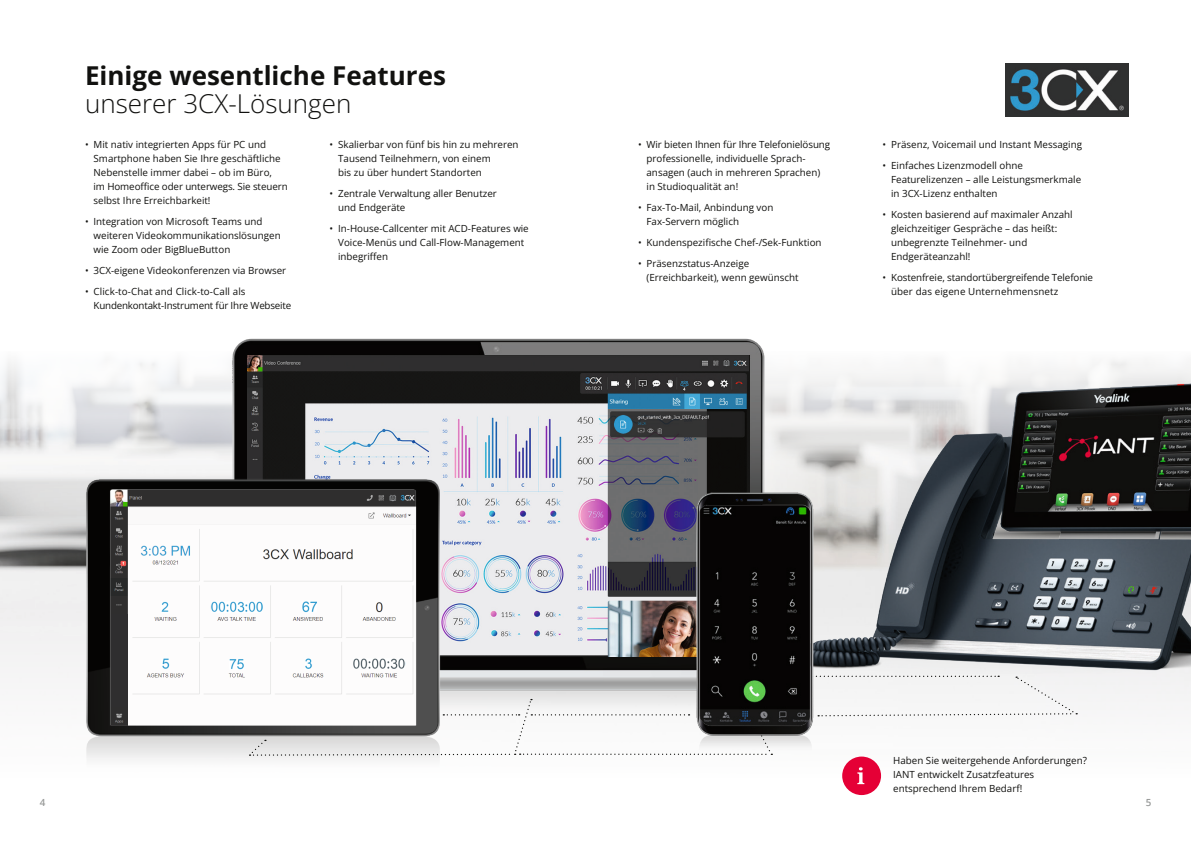
<style>
.page{position:relative;width:1191px;height:842px;background:#fff}
.page>*{position:absolute;margin:0;border:0;box-sizing:border-box;transform-origin:0 0}
.Head_1_25_28{font:700 26px/28px "Open Sans";color:#11110f}
.Fließtext_9_8_14{font:9.8px/14px "Open Sans";color:#11110f}
.Fließtext_9_8_14-2{font:9.8px/14px "Open Sans";letter-spacing:-.02em;color:#11110f}
.t1{font:600 9.8px "Open Sans";color:#979998}
.s1{font-weight:300}
</style>
<div class="page">
<svg style="left:0;top:362px;width:174px;height:167px"></svg>
<img style="left:821px;top:360px;width:370px;height:315px">
<div style="left:842px;top:756px;width:39px;height:39px;background:#e50036;border-radius:50%"></div>
<img style="left:174px;top:338px;width:647px;height:361px">
<img style="left:247px;top:356px;width:502px;height:300px">
<img style="left:18px;top:439px;width:484px;height:321px">
<svg style="left:249px;top:699px;width:414px;height:57px"></svg>
<div style="left:847px;top:676px;width:230px;height:41px;background:#f5f5f5"></div>
<img style="left:1005px;top:63px;width:123px;height:54px">
<svg style="left:857px;top:767px;width:7px;height:17px"></svg>
<img style="left:663px;top:484px;width:184px;height:294px">
<p class="Head_1_25_28" style="left:85px;top:61px;width:362px">Einige wesentliche Features <span class="s1">unserer 3CX-Lösungen</span></p>
<p class="Fließtext_9_8_14" style="left:94px;top:137px;width:196px;text-indent:-9px">• Mit nativ integrierten Apps für PC und Smartphone haben Sie Ihre geschäftliche Nebenstelle immer dabei – ob im Büro,<br>im Homeoffice oder unterwegs. Sie steuern selbst Ihre Erreichbarkeit!</p>
<p class="Fließtext_9_8_14" style="left:94px;top:214px;width:189px;text-indent:-9px">• Integration von Microsoft Teams und weiteren Videokommunikationslösungen wie Zoom oder BigBlueButton</p>
<p class="Fließtext_9_8_14" style="left:85px;top:263px;width:203px">• 3CX-eigene Videokonferenzen via Browser</p>
<p class="Fließtext_9_8_14-2" style="left:94px;top:284px;width:199px;text-indent:-9px">• Click-to-Chat and Click-to-Call als<br>Kundenkontakt-Instrument für Ihre Webseite</p>
<p class="Fließtext_9_8_14" style="left:338px;top:137px;width:182px;text-indent:-9px">• Skalierbar von fünf bis hin zu mehreren<br>Tausend Teilnehmern, von einem<br>bis zu über hundert Standorten</p>
<p class="Fließtext_9_8_14" style="left:338px;top:186px;width:160px;text-indent:-9px">• Zentrale Verwaltung aller Benutzer und Endgeräte</p>
<p class="Fließtext_9_8_14" style="left:338px;top:221px;width:192px;text-indent:-9px">• In-House-Callcenter mit ACD-Features wie<br>Voice-Menüs und Call-Flow-Management inbegriffen</p>
<p class="Fließtext_9_8_14" style="left:646px;top:137px;width:185px;text-indent:-9px">• Wir bieten Ihnen für Ihre Telefonielösung professionelle, individuelle Sprach&shy;ansagen (auch in mehreren Sprachen) in Studioqualität an!</p>
<p class="Fließtext_9_8_14" style="left:646px;top:200px;width:128px;text-indent:-9px">• Fax-To-Mail, Anbindung von<br>Fax-Servern möglich</p>
<p class="Fließtext_9_8_14" style="left:638px;top:235px;width:185px">• Kundenspezifische Chef-/Sek-Funktion</p>
<p class="Fließtext_9_8_14" style="left:646px;top:256px;width:154px;text-indent:-9px">• Präsenzstatus-Anzeige (Erreichbarkeit), wenn gewünscht</p>
<p class="Fließtext_9_8_14" style="left:882px;top:137px;width:201px">• Präsenz, Voicemail und Instant Messaging</p>
<p class="Fließtext_9_8_14" style="left:891px;top:158px;width:192px;text-indent:-9px">• Einfaches Lizenzmodell ohne<br>Featurelizenzen – alle Leistungsmerkmale in 3CX-Lizenz enthalten</p>
<p class="Fließtext_9_8_14" style="left:891px;top:207px;width:183px;text-indent:-9px">• Kosten basierend auf maximaler Anzahl gleichzeitiger Gespräche – das heißt: unbegrenzte Teilnehmer- und<br>Endgeräteanzahl!</p>
<p class="Fließtext_9_8_14" style="left:891px;top:270px;width:203px;text-indent:-9px">• Kostenfreie, standortübergreifende Telefonie über das eigene Unternehmensnetz</p>
<p class="Fließtext_9_8_14" style="left:893px;top:753px;width:195px">Haben Sie weitergehende Anforderungen?<br>IANT entwickelt Zusatzfeatures entsprechend Ihrem Bedarf!</p>
<p class="t1" style="left:40px;top:796px;width:7px">4</p>
<p class="t1" style="left:1145px;top:796px;width:7px">5</p>
</div>
